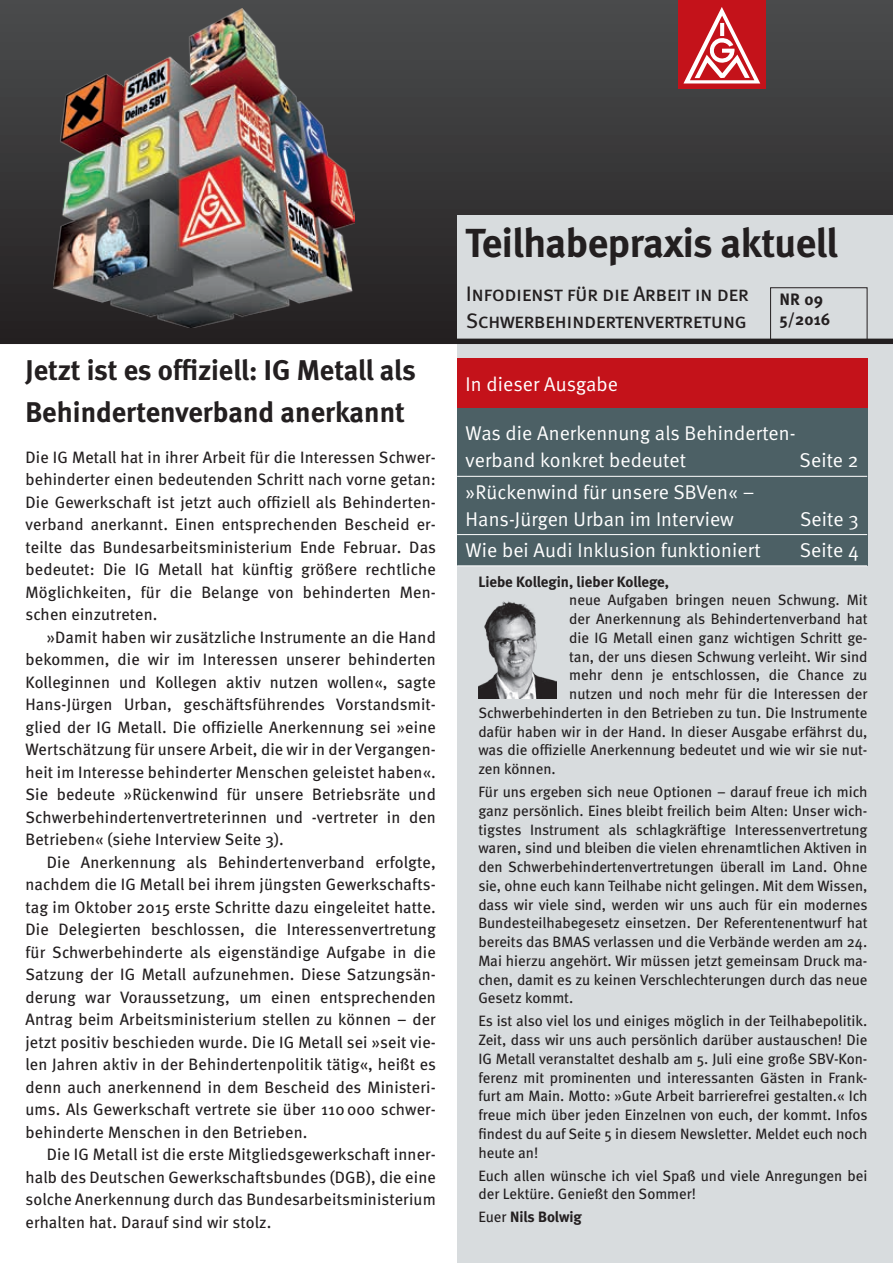
<style>
.page{position:relative;width:893px;height:1263px;background:#fff}
.page>*{position:absolute;margin:0;border:0;box-sizing:border-box;transform-origin:0 0}
.t1{font:700 40.5px "Meta";letter-spacing:-.01em;color:#231f20}
.t2{font:700 28.5px/42.8px "Meta";color:#231f20}
.t3{font:21px/27px "Meta Book Caps";letter-spacing:-.025em;color:#231f20}
.t4{font:19.95px/27px "Meta Normal";letter-spacing:.005em;color:#fff}
.t5{font:16.5px/22.5px "Meta";letter-spacing:.01em;color:#231f20;text-align:justify}
.t6{font:16.5px/19.8px "Meta Bold Caps";letter-spacing:.01em;color:#231f20}
.t7{font:15px/18.8px "Meta";color:#231f20;text-align:justify}
.t8{font:700 15px "Meta";letter-spacing:-.005em;color:#231f20}
.s1{font-weight:400}
</style>
<div class="page">
<div style="left:0;top:0;width:893px;height:341px;background:linear-gradient(to bottom,#4b4c4d,#232021)"></div>
<div style="left:678px;top:0;width:87px;height:89px;background:#c4121a"></div>
<svg style="left:683px;top:7px;width:77px;height:76px"></svg>
<div style="left:457px;top:215px;width:436px;height:1048px;background:#d8dcde"></div>
<div style="left:770px;top:287px;width:97px;height:54px;border:1px solid #231f20"></div>
<div style="left:457px;top:408px;width:410px;height:157px;background:#4c6065"></div>
<hr style="left:457px;top:476px;width:410px;height:1px;background:#fff">
<hr style="left:457px;top:534px;width:410px;height:1px;background:#fff">
<hr style="left:457px;top:565px;width:410px;height:1px;background:#fff">
<div style="left:457px;top:358px;width:411px;height:50px;background:#c4121a"></div>
<div style="left:0;top:339px;width:893px;height:5px;background:#231f20"></div>
<img style="left:478px;top:601px;width:79px;height:98px">
<img style="left:53px;top:9px;width:302px;height:318px">
<h2 class="t2" style="left:26px;top:348px;width:392px">Jetzt ist es offiziell: IG Metall als<br>Behindertenverband anerkannt</h2>
<p class="t5" style="left:26px;top:446px;width:412px">Die IG Metall hat in ihrer Arbeit für die Interessen Schwer&shy;behinderter einen bedeutenden Schritt nach vorne getan:<br>Die Gewerkschaft ist jetzt auch offiziell als Behinderten&shy;verband anerkannt. Einen entsprechenden Bescheid er&shy;teilte das Bundesarbeitsministerium Ende Februar. Das bedeutet: Die IG Metall hat künftig größere rechtliche Möglichkeiten, für die Belange von behinderten Men&shy;schen einzutreten.</p>
<p class="t5" style="left:26px;top:626px;width:412px;text-indent:21px">»Damit haben wir zusätzliche Instrumente an die Hand bekommen, die wir im Interessen unserer behinderten Kolleginnen und Kollegen aktiv nutzen wollen«, sagte Hans-Jürgen Urban, geschäftsführendes Vorstandsmit&shy;glied der IG Metall. Die offizielle Anerkennung sei »eine Wertschätzung für unsere Arbeit, die wir in der Vergangen&shy;heit im Interesse behinderter Menschen geleistet haben«.<br>Sie bedeute »Rückenwind für unsere Betriebsräte und Schwerbehindertenvertreterinnen und -vertreter in den Betrieben« (siehe Interview Seite 3).</p>
<p class="t5" style="left:25px;top:851px;width:412px;text-indent:21px">Die Anerkennung als Behindertenverband erfolgte, nachdem die IG Metall bei ihrem jüngsten Gewerkschafts&shy;tag im Oktober 2015 erste Schritte dazu eingeleitet hatte.<br>Die Delegierten beschlossen, die Interessenvertretung für Schwerbehinderte als eigenständige Aufgabe in die Satzung der IG Metall aufzunehmen. Diese Satzungsän&shy;derung war Voraussetzung, um einen entsprechenden Antrag beim Arbeitsministerium stellen zu können – der jetzt positiv beschieden wurde. Die IG Metall sei »seit vie&shy;len Jahren aktiv in der Behindertenpolitik tätig«, heißt es denn auch anerkennend in dem Bescheid des Ministeri&shy;ums. Als Gewerkschaft vertrete sie über 110 000 schwer&shy;behinderte Menschen in den Betrieben.</p>
<p class="t5" style="left:25px;top:1143px;width:412px;text-indent:21px">Die IG Metall ist die erste Mitgliedsgewerkschaft inner&shy;halb des Deutschen Gewerkschaftsbundes (DGB), die eine solche Anerkennung durch das Bundesarbeitsministerium erhalten hat. Darauf sind wir stolz.</p>
<h1 class="t1" style="left:466px;top:220px;width:374px">Teilhabepraxis aktuell</h1>
<p class="t3" style="left:466px;top:281px;width:284px">Infodienst für die Arbeit in der<br>Schwerbehindertenvertretung</p>
<p class="t6" style="left:779px;top:289px;width:53px">NR 09<br>5/2016</p>
<p class="t4" style="left:466px;top:370px;width:154px">In dieser Ausgabe</p>
<p class="t4" style="left:466px;top:420px;width:332px">Was die Anerkennung als Behinderten&shy;verband konkret bedeutet</p>
<p class="t4" style="left:800px;top:447px;width:61px">Seite 2</p>
<p class="t4" style="left:466px;top:478px;width:290px">»Rückenwind für unsere SBVen« –<br>Hans-Jürgen Urban im Interview</p>
<p class="t4" style="left:800px;top:505px;width:60px">Seite 3</p>
<p class="t4" style="left:466px;top:536px;width:296px">Wie bei Audi Inklusion funktioniert</p>
<p class="t4" style="left:800px;top:536px;width:60px">Seite 4</p>
<p class="t8" style="left:478px;top:573px;width:192px">Liebe Kollegin, lieber Kollege,</p>
<p class="t7" style="left:569px;top:591px;width:300px">neue Aufgaben bringen neuen Schwung. Mit</p>
<p class="t7" style="left:569px;top:609px;width:300px">der Anerkennung als Behindertenverband hat</p>
<p class="t7" style="left:569px;top:628px;width:300px">die IG Metall einen ganz wichtigen Schritt ge-</p>
<p class="t7" style="left:569px;top:647px;width:300px">tan, der uns diesen Schwung verleiht. Wir sind</p>
<p class="t7" style="left:569px;top:666px;width:300px">mehr denn je entschlossen, die Chance zu</p>
<p class="t7" style="left:569px;top:684px;width:300px">nutzen und noch mehr für die Interessen der</p>
<p class="t7" style="left:478px;top:703px;width:391px">Schwerbehinderten in den Betrieben zu tun. Die Instrumente</p>
<p class="t7" style="left:478px;top:722px;width:391px">dafür haben wir in der Hand. In dieser Ausgabe erfährst du,</p>
<p class="t7" style="left:478px;top:741px;width:391px">was die offizielle Anerkennung bedeutet und wie wir sie nut-</p>
<p class="t7" style="left:478px;top:759px;width:79px">zen können.</p>
<p class="t7" style="left:478px;top:782px;width:391px">Für uns ergeben sich neue Optionen – darauf freue ich mich ganz persönlich. Eines bleibt freilich beim Alten: Unser wich&shy;tigstes Instrument als schlagkräftige Interessenvertretung waren, sind und bleiben die vielen ehrenamtlichen Aktiven in den Schwerbehindertenvertretungen überall im Land. Ohne sie, ohne euch kann Teilhabe nicht gelingen. Mit dem Wissen, dass wir viele sind, werden wir uns auch für ein modernes Bundesteilhabegesetz einsetzen. Der Referentenentwurf hat bereits das BMAS verlassen und die Verbände werden am 24.<br>Mai hierzu angehört. Wir müssen jetzt gemeinsam Druck ma&shy;chen, damit es zu keinen Verschlechterungen durch das neue Gesetz kommt.</p>
<p class="t7" style="left:478px;top:1012px;width:391px">Es ist also viel los und einiges möglich in der Teilhabepolitik.<br>Zeit, dass wir uns auch persönlich darüber austauschen! Die IG Metall veranstaltet deshalb am 5. Juli eine große SBV-Kon&shy;ferenz mit prominenten und interessanten Gästen in Frank&shy;furt am Main. Motto: »Gute Arbeit barrierefrei gestalten.« Ich freue mich über jeden Einzelnen von euch, der kommt. Infos findest du auf Seite 5 in diesem Newsletter. Meldet euch noch heute an!</p>
<p class="t7" style="left:478px;top:1166px;width:391px">Euch allen wünsche ich viel Spaß und viele Anregungen bei der Lektüre. Genießt den Sommer!</p>
<p class="t8" style="left:478px;top:1208px;width:105px"><span class="s1">Euer</span> Nils Bolwig</p>
</div>
